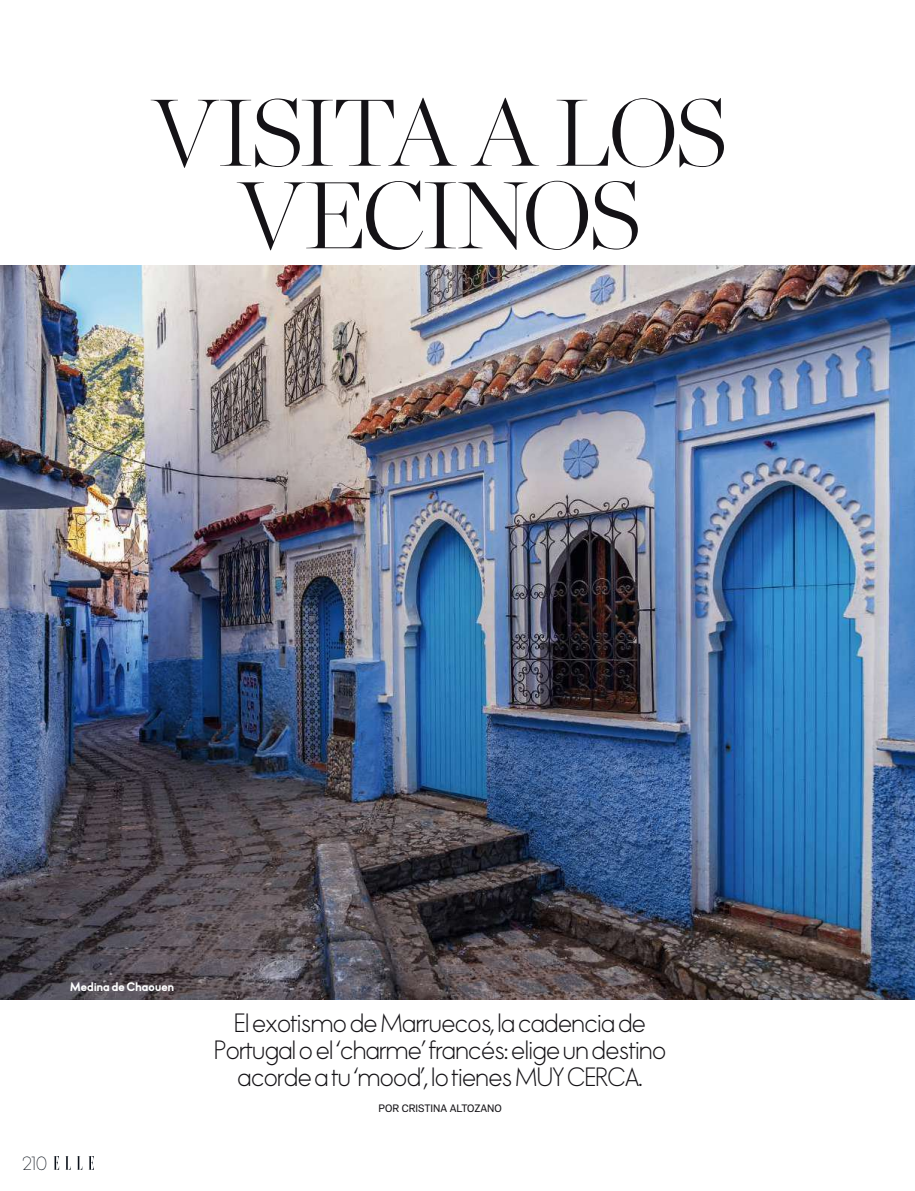
<style>
.page{position:relative;width:915px;height:1191px;background:#fff}
.page>*{position:absolute;margin:0;border:0;box-sizing:border-box;transform-origin:0 0}
.t1{font:200 94.5px/82.5px "Chronicle Display";letter-spacing:-.045em;color:#141216;text-align:center}
.t2{font:24px/27px "Elle Nova C";color:#141216;text-align:center}
.t3{font:17.25px "Elle Nova C Light";color:#090f18}
.t4{font:700 11.25px "Elle Nova C Extra";letter-spacing:.02em;color:#fff}
.t5{font:10.5px "Tagus Normal";color:#141216}
</style>
<div class="page">
<svg style="left:54px;top:1156px;width:40px;height:13px"></svg>
<img style="left:0;top:265px;width:914px;height:734px">
<h1 class="t1" style="left:152px;top:100px;width:577px">VISITA A LOS<br>VECINOS</h1>
<p class="t4" style="left:70px;top:981px;width:105px">Medina de Chaouen</p>
<p class="t3" style="left:22px;top:1153px;width:27px">210</p>
<p class="t2" style="left:214px;top:1010px;width:453px">El exotismo de Marruecos, la cadencia de<br>Portugal o el ‘charme’ francés: elige un destino acorde a tu ‘mood’, lo tienes MUY CERCA.</p>
<p class="t5" style="left:378px;top:1102px;width:125px">POR CRISTINA ALTOZANO</p>
</div>
